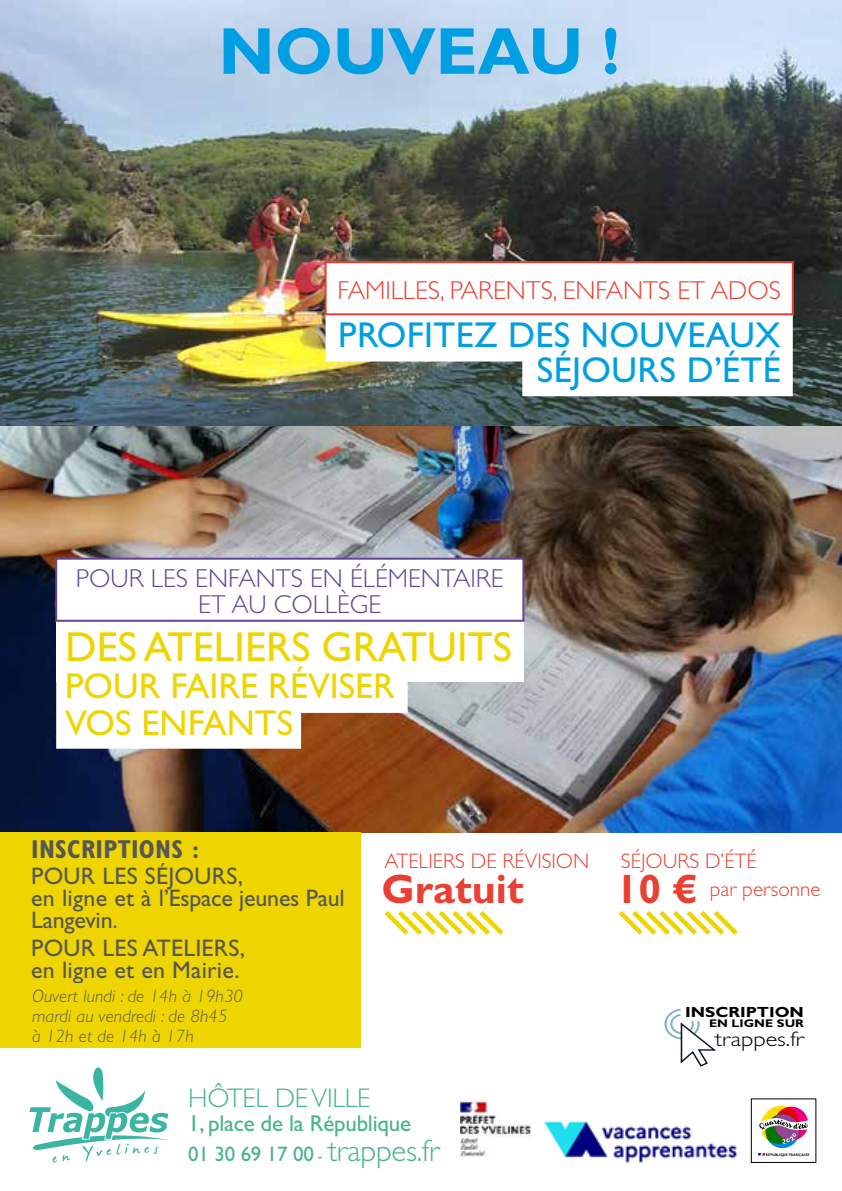
<style>
.page{position:relative;width:842px;height:1191px;background:#fff}
.page>*{position:absolute;margin:0;border:0;box-sizing:border-box;transform-origin:0 0}
.t1{font:700 66.6px "Gill Sans Std";color:#009fe3}
.t2{font:42px "Gill Sans Std";color:#efd500}
.t3{font:700 41.2px "Gill Sans Std";color:#e84133}
.t4{font:36px/35.4px "Gill Sans Std";letter-spacing:.01em;color:#009fe3;text-align:right}
.t5{font:36px/37px "Gill Sans Std";color:#efd500}
.t6{font:300 27px "Gill Sans Std";letter-spacing:-.01em;color:#49b487}
.t7{font:300 26px/26px "Gill Sans Std";color:#604696;text-align:center}
.t8{font:300 26px "Gill Sans Std";color:#e84133}
.t9{font:700 condensed 26px "Gill Sans Std";letter-spacing:.01em;color:#575756}
.t10{font:24px/22px "Gill Sans Std";letter-spacing:-.01em;color:#575756}
.t11{font:24px/22px "Gill Sans Std";letter-spacing:.01em;color:#575756}
.t12{font:23px "Gill Sans Std";letter-spacing:-.01em;color:#49b487}
.t13{font:300 21px "Gill Sans Std";color:#e84133}
.t14{font:21px "Gill Sans Std";letter-spacing:-.01em;color:#49b487}
.t15{font:300 21px "Gill Sans Std";color:#000;scale:1.15 1}
.t16{font:italic 300 18px/20px "Gill Sans Std";letter-spacing:.01em;color:#575756}
.t17{font:700 14.8px "Gill Sans Std";color:#000;scale:1.15 1}
.t18{font:700 11.2px "Gill Sans Std";color:#000;scale:1.15 1}
.t19{font:700 3.6px "Marianne";color:#000}
.s1{font-size:15px}
.s2{font-weight:300;font-size:31px}
.s3{font-weight:700;font-size:41.2px}
</style>
<div class="page">
<img style="left:0;top:425px;width:842px;height:407px">
<div style="left:56px;top:619px;width:467px;height:62px;background:#fff"></div>
<svg style="left:56px;top:681px;width:352px;height:67px"></svg>
<img style="left:0;top:0;width:842px;height:425px">
<svg style="left:326px;top:315px;width:467px;height:81px"></svg>
<div style="left:0;top:832px;width:361px;height:154px;background:#efd500"></div>
<div style="left:0;top:983px;width:361px;height:64px;background:#efd500"></div>
<svg style="left:29px;top:1067px;width:140px;height:96px"></svg>
<div style="left:325px;top:261px;width:469px;height:54px;background:#fff;border:2px solid #e84133"></div>
<svg style="left:664px;top:1008px;width:52px;height:59px"></svg>
<img style="left:544px;top:1121px;width:193px;height:42px">
<svg style="left:758px;top:1153px;width:7px;height:2px"></svg>
<img style="left:765px;top:1105px;width:18px;height:9px">
<img style="left:774px;top:1106px;width:31px;height:8px">
<img style="left:770px;top:1143px;width:25px;height:5px">
<svg style="left:759px;top:1114px;width:49px;height:29px"></svg>
<img style="left:460px;top:1098px;width:71px;height:59px">
<div style="left:55px;top:557px;width:469px;height:65px;background:#fff;border:2px solid #604696"></div>
<svg style="left:384px;top:911px;width:120px;height:24px"></svg>
<svg style="left:618px;top:911px;width:120px;height:24px"></svg>
<h1 class="t1" style="left:218px;top:12px;width:403px">NOUVEAU !</h1>
<h3 class="t8" style="left:337px;top:275px;width:445px">FAMILLES, PARENTS, ENFANTS ET ADOS</h3>
<h3 class="t4" style="left:338px;top:317px;width:444px">PROFITEZ DES NOUVEAUX<br>SÉJOURS D’ÉTÉ</h3>
<h3 class="t7" style="left:76px;top:565px;width:429px">POUR LES ENFANTS EN ÉLÉMENTAIRE<br>ET AU COLLÈGE</h3>
<h2 class="t2" style="left:65px;top:623px;width:448px">DES ATELIERS GRATUITS</h2>
<h3 class="t5" style="left:65px;top:668px;width:331px">POUR FAIRE RÉVISER<br>VOS ENFANTS</h3>
<h3 class="t9" style="left:31px;top:833px;width:170px">INSCRIPTIONS :</h3>
<h3 class="t10" style="left:31px;top:865px;width:315px">POUR LES SÉJOURS,<br>en ligne et à l’Espace jeunes Paul<br>Langevin.</h3>
<h3 class="t11" style="left:31px;top:937px;width:215px">POUR LES ATELIERS, en ligne et en Mairie.</h3>
<p class="t16" style="left:32px;top:985px;width:212px">Ouvert lundi : de 14h à 19h30 mardi au vendredi : de 8h45<br>à 12h et de 14h à 17h</p>
<p class="t13" style="left:384px;top:848px;width:206px">ATELIERS DE RÉVISION</p>
<h3 class="t3" style="left:381px;top:864px;width:144px">Gratuit</h3>
<h3 class="t6" style="left:188px;top:1083px;width:184px">HÔTEL DE VILLE</h3>
<p class="t12" style="left:188px;top:1110px;width:224px">1, place de la République</p>
<p class="t14" style="left:188px;top:1142px;width:253px">01 30 69 17 00 <span class="s1">-</span> <span class="s2">trappes.fr</span></p>
<p class="t13" style="left:621px;top:848px;width:138px">SÉJOURS D’ÉTÉ</p>
<p class="t13" style="left:616px;top:877px;width:206px"><span class="s3">10 €</span> par personne</p>
<p class="t17" style="left:685px;top:1003px;width:105px">INSCRIPTION</p>
<p class="t18" style="left:709px;top:1016px;width:84px">EN LIGNE SUR</p>
<p class="t15" style="left:715px;top:1027px;width:79px">trappes.fr</p>
<p class="t19" style="left:766px;top:1152px;width:45px">RÉPUBLIQUE FRANÇAISE</p>
</div>
